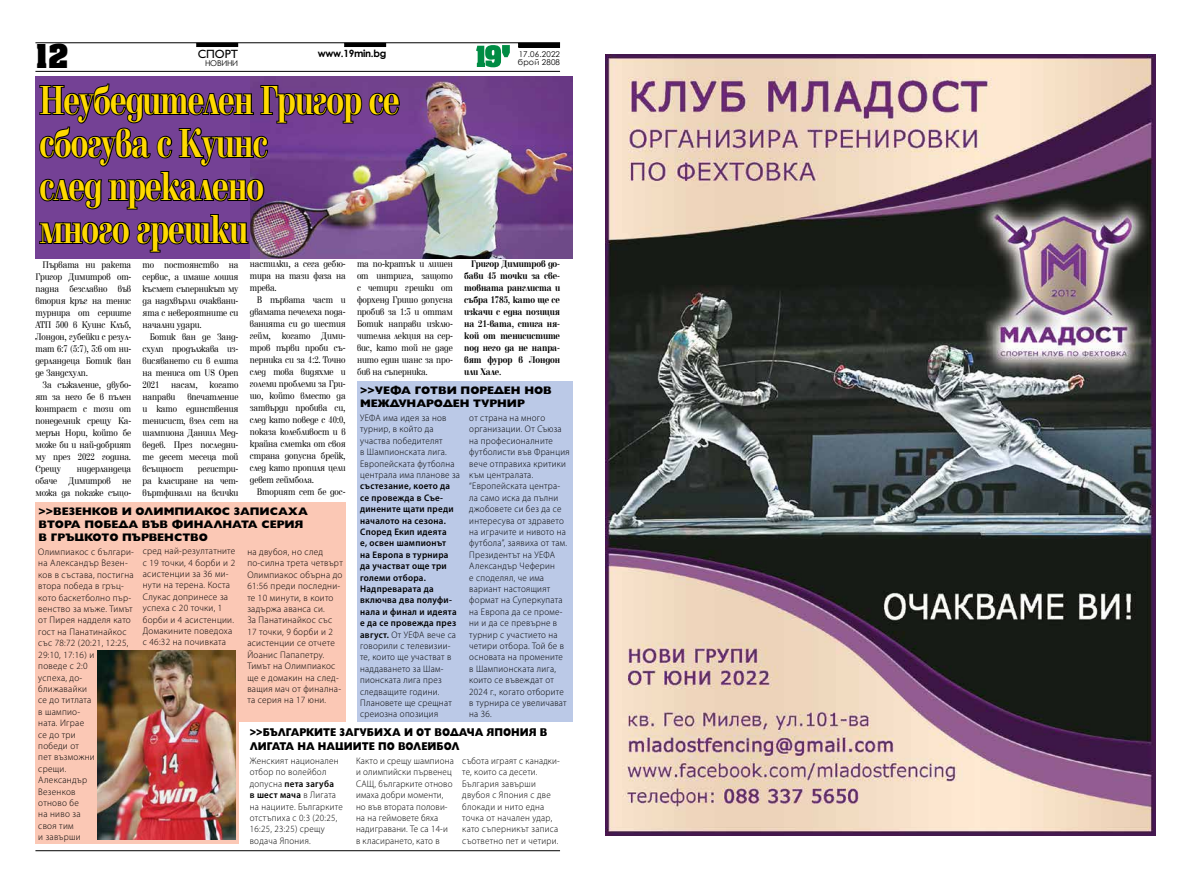
<style>
.page{position:relative;width:1191px;height:893px;background:#fff}
.page>*{position:absolute;margin:0;border:0;box-sizing:border-box;transform-origin:0 0}
.t1{font:700 42px/43px "Elfin CYR";letter-spacing:-.025em;color:#ffda00;scale:.75 1}
.t2{font:700 28px "Achen Cyr";color:#000}
.t3{font:12px "Gilt";color:#000}
.t4{font:800 11.3px/13.9px "Gilt";color:#000;scale:.86 1}
.t5{font:800 11px/13.2px "Gilt";color:#000}
.t6{font:10px/12px "Elfin CYR";letter-spacing:-.01em;color:#000;text-align:justify;scale:.85 1}
.t7{font:700 10px/12px "Elfin CYR";letter-spacing:-.01em;color:#000;text-align:justify;scale:.85 1}
.t8{font:700 10px "Century Gothic";letter-spacing:-.03em;color:#000}
.t9{font:300 9.5px/11.4px "Myriad Pro";letter-spacing:.03em;color:#000;scale:.95 1}
.t10{font:300 9.5px/11.4px "Myriad Pro";letter-spacing:.03em;color:#000}
.t11{font:600 9.5px/11.4px "Myriad Pro";letter-spacing:.03em;color:#000;scale:.95 1}
.t12{font:8px "Century Gothic";letter-spacing:.02em;color:#000}
.s1{font-weight:300}
.s2{font-weight:600}
</style>
<div class="page">
<hr style="left:35px;top:43px;width:525px;height:1px;background:#000">
<hr style="left:35px;top:71px;width:525px;height:1px;background:#000">
<svg style="left:476px;top:45px;width:34px;height:22px"></svg>
<div style="left:196px;top:43px;width:42px;height:4px;border:1px solid #000"></div>
<div style="left:344px;top:43px;width:42px;height:4px;border:1px solid #000"></div>
<hr style="left:518px;top:43px;width:41px;height:4px;background:#000">
<div style="left:518px;top:43px;width:42px;height:5px;border:1px solid #000"></div>
<hr style="left:35px;top:850px;width:525px;height:1px;background:#000">
<div style="left:35px;top:629px;width:203px;height:215px;background:#fbc8b5"></div>
<div style="left:35px;top:502px;width:311px;height:219px;background:#fbc8b5"></div>
<div style="left:357px;top:381px;width:216px;height:340px;background:#bbc9e7"></div>
<img style="left:250px;top:77px;width:323px;height:182px">
<img style="left:98px;top:651px;width:137px;height:188px">
<div style="left:35px;top:77px;width:215px;height:182px;background:#744195"></div>
<svg style="left:39px;top:83px;width:362px;height:171px"></svg>
<img style="left:605px;top:55px;width:550px;height:780px">
<h2 class="t2" style="left:35px;top:37px;width:35px">12</h2>
<p class="t3" style="left:198px;top:48px;width:42px">СПОРТ</p>
<p class="t8" style="left:318px;top:45px;width:70px">www.19min.bg</p>
<p class="t12" style="left:205px;top:58px;width:35px">НОВИНИ</p>
<h1 class="t1" style="left:39px;top:79px;width:482px">Неубедителен Григор се сбогува с Куинс<br>след прекалено<br>много грешки</h1>
<p class="t12" style="left:519px;top:48px;width:43px">17.06.2022</p>
<p class="t12" style="left:518px;top:56px;width:44px">брой 2808</p>
<p class="t6" style="left:250px;top:258px;width:114px">настилки, а сега дебю&shy;тира на тази фаза на трева.</p>
<p class="t6" style="left:250px;top:294px;width:114px;text-indent:7px">В първата част и двамата печелеха пода&shy;ванията си до шестия гейм, когато Дими&shy;тров първи проби съ&shy;перника си за 4:2. Точно след това видяхме и големи проблеми за Гри&shy;шо, който вместо да затвърди пробива си, след като поведе с 40:0, показа колебливост и в крайна сметка от своя страна допусна брейк, след като пропиля цели девет геймбола.</p>
<p class="t6" style="left:257px;top:486px;width:106px">Вторият сет бе дос-</p>
<p class="t6" style="left:357px;top:258px;width:114px">та по-кратък и лишен от интрига, защото с четири грешки от форхенд Гришо допусна пробив за 1:3 и оттам Ботик направи изклю&shy;чителна лекция на сер&shy;вис, като той не даде нито един шанс за про&shy;бив на съперника.</p>
<p class="t7" style="left:464px;top:258px;width:114px;text-indent:7px">Григор Димитров до&shy;бави 45 точки за све&shy;товната ранглиста и събра 1785, като ще се изкачи с една позиция на 21-вата, стига ня&shy;кой от тенисистите под него да не напра&shy;вят фурор в Лондон или Хале.</p>
<p class="t6" style="left:35px;top:258px;width:114px;text-indent:7px">Първата ни ракета Григор Димитров от&shy;падна безславно във втория кръг на тенис турнира от сериите АТП 500 в Куинс Клъб, Лондон, губейки с резул&shy;тат 6:7 (5:7), 3:6 от ни&shy;дерландеца Ботик ван де Зандсхулп.</p>
<p class="t6" style="left:35px;top:378px;width:114px;text-indent:7px">За съжаление, двубо&shy;ят за него бе в пълен контраст с този от понеделник срещу Ка&shy;мерън Нори, който бе може би и най-добрият му през 2022 година.<br>Срещу</p>
<p class="t6" style="left:143px;top:258px;width:114px">то постоянство на сервис, а имаше лошия късмет съперникът му да надхвърли очаквани&shy;ята с невероятните си начални удари.</p>
<p class="t6" style="left:143px;top:330px;width:114px;text-indent:7px">Ботик ван де Занд&shy;схулп продължава из&shy;висяването си в елита на тениса от US Open 2021 насам, когато направи впечатление и като единствения тенисист, взел сет на шампиона Даниил Мед&shy;ведев. През последни&shy;те десет месеца той всъщност</p>
<p class="t5" style="left:360px;top:384px;width:193px">&gt;&gt;УЕФА ГОТВИ ПОРЕДЕН НОВ<br>МЕЖДУНАРОДЕН ТУРНИР</p>
<p class="t9" style="left:360px;top:412px;width:107px">УЕФА има идея за нов турнир, в който да участва победителят<br>в Шампионската лига.<br>Европейската футболна централа има планове за</p>
<p class="t11" style="left:360px;top:480px;width:103px">състезание, което да се провежда в Съе&shy;динените щати преди началото на сезона.<br>Според Екип идеята<br>е, освен шампионът на Европа в турнира да участват още три големи отбора.<br>Надпреварата да включва два полуфи&shy;нала и финал и идеята е да се провежда през август. <span class="s1">От УЕФА вече са говорили с телевизии&shy;те, които ще участват в наддаването за Шам&shy;пионската лига през следващите години.<br>Плановете ще срещнат среиозна опозиция</span></p>
<p class="t9" style="left:469px;top:412px;width:107px">от страна на много организации. От Съюза на професионалните футболисти във Франция вече отправиха критики към централата. “Европейската центра&shy;ла само иска да пълни джобовете си без да се интересува от здравето на играчите и нивото на футбола”, заявиха от там.<br>Президентът на УЕФА<br>Александър Чеферин<br>е споделял, че има вариант настоящият формат на Суперкупата на Европа да се проме&shy;ни и да се превърне в турнир с участието на четири отбора. Той бе в основата на промените<br>в Шампионската лига, които се въвеждат от<br>2024 г., когато отборите в турнира се увеличават на 36.</p>
<p class="t6" style="left:35px;top:462px;width:114px;text-indent:42px">нидерландеца обаче Димитров не можа да покаже също-</p>
<p class="t6" style="left:143px;top:462px;width:114px;text-indent:55px">регистри&shy;ра класиране на чет&shy;въртфинали на всички</p>
<p class="t5" style="left:39px;top:504px;width:271px">&gt;&gt;ВЕЗЕНКОВ И ОЛИМПИАКОС ЗАПИСАХА<br>ВТОРА ПОБЕДА ВЪВ ФИНАЛНАТА СЕРИЯ<br>В ГРЪЦКОТО ПЪРВЕНСТВО</p>
<p class="t10" style="left:38px;top:546px;width:97px">Олимпиакос с българи&shy;на Александър Везен&shy;ков в състава, постигна втора победа в гръц&shy;кото баскетболно пър&shy;венство за мъже. Тимът от Пирея надделя като гост на Панатинайкос със 78:72 (20:21, 12:25,<br>29:10, 17:16) и<br>поведе с 2:0<br>успеха, до-<br>ближавайки<br>се до титлата<br>в шампио-<br>ната. Играе<br>се до три<br>победи от<br>пет възможни<br>срещи.<br>Александър<br>Везенков<br>отново бе<br>на ниво за<br>своя тим<br>и завърши</p>
<p class="t10" style="left:143px;top:545px;width:94px">сред най-резултатните с 19 точки, 4 борби и 2 асистенции за 36 ми&shy;нути на терена. Коста<br>Слукас допринесе за успеха с 20 точки, 1 борби и 4 асистенции.<br>Домакините поведоха с 46:32 на почивката</p>
<p class="t10" style="left:247px;top:546px;width:97px">на двубоя, но след по-силна трета четвърт<br>Олимпиакос обърна до<br>61:56 преди последни&shy;те 10 минути, в които задържа аванса си.<br>За Панатинайкос със<br>17 точки, 9 борби и 2 асистенции се отчете<br>Йоанис Папапетру.<br>Тимът на Олимпиакос ще е домакин на след&shy;ващия мач от финална&shy;та серия на 17 юни.</p>
<p class="t4" style="left:250px;top:726px;width:348px">&gt;&gt;БЪЛГАРКИТЕ ЗАГУБИХА И ОТ ВОДАЧА ЯПОНИЯ В<br>ЛИГАТА НА НАЦИИТЕ ПО ВОЛЕЙБОЛ</p>
<p class="t9" style="left:250px;top:755px;width:99px">Женският национален отбор по волейбол допусна <span class="s2">пета загуба<br>в шест мача</span> в Лигата на нациите. Българките отстъпиха с 0:3 (20:25,<br>16:25, 23:25) срещу водача Япония.</p>
<p class="t9" style="left:356px;top:755px;width:104px">Както и срещу шампиона и олимпийски първенец<br>САЩ, българките отново имаха добри моменти, но във втората полови&shy;на на геймовете бяха надигравани. Те са 14-и в класирането, като в</p>
<p class="t9" style="left:462px;top:755px;width:104px">събота играят с канадки&shy;те, които са десети.<br>България завърши двубоя с Япония с две блокади и нито една точка от начален удар, като съперникът записа съответно пет и четири.</p>
</div>
